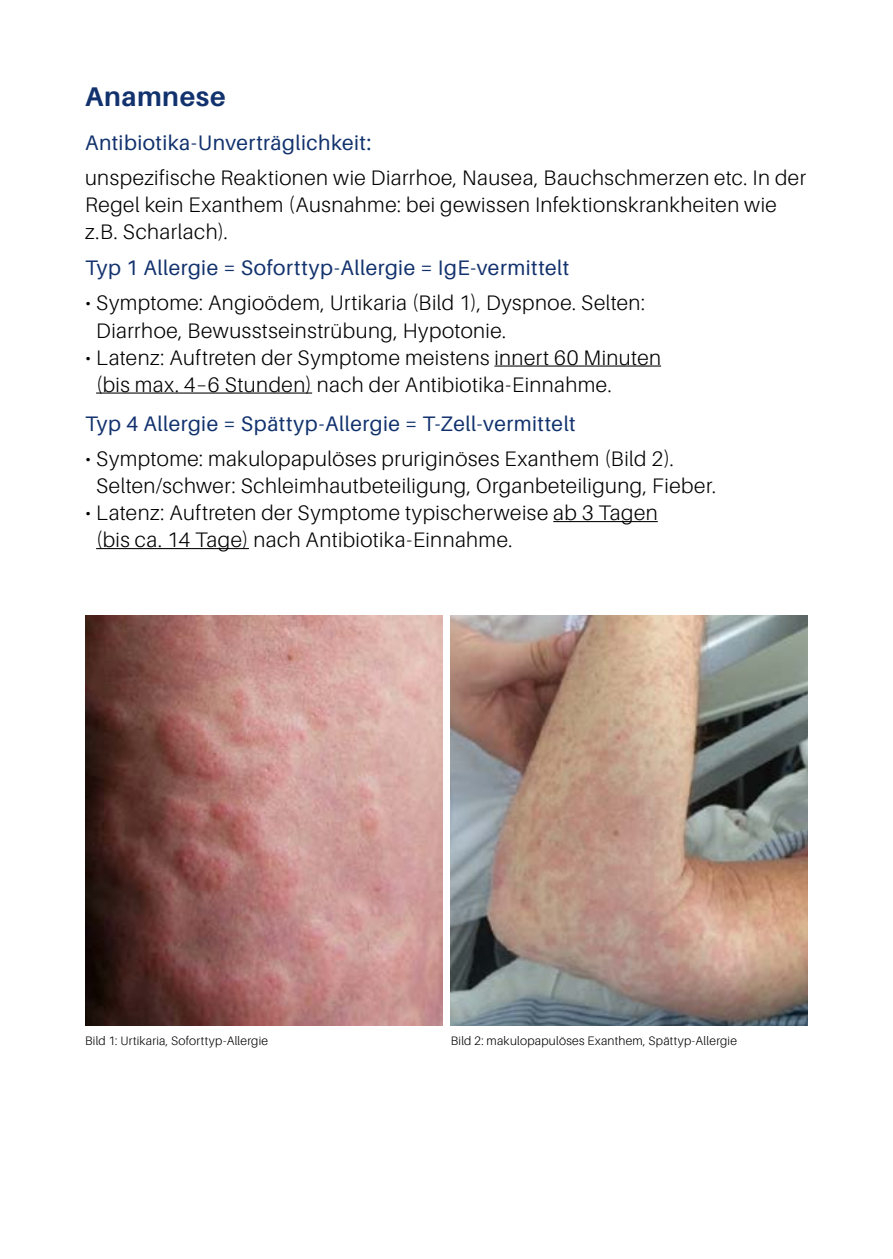
<style>
.page{position:relative;width:893px;height:1259px;background:#fff}
.page>*{position:absolute;margin:0;border:0;box-sizing:border-box;transform-origin:0 0}
.t1{font:700 27px "Aileron";letter-spacing:.02em;color:#12326e}
.t2{font:300 21px/27px "Aileron";letter-spacing:.025em;color:#000}
.t3{font:21px "Aileron";letter-spacing:.02em;color:#12326e}
.t4{font:300 12.3px "Aileron";letter-spacing:.02em;color:#000}
</style>
<div class="page">
<hr style="left:494px;top:365px;width:167px;height:1px;background:#000">
<hr style="left:96px;top:392px;width:216px;height:1px;background:#000">
<hr style="left:553px;top:521px;width:105px;height:1px;background:#000">
<hr style="left:96px;top:548px;width:153px;height:1px;background:#000">
<img style="left:85px;top:615px;width:357px;height:411px">
<img style="left:451px;top:615px;width:357px;height:411px">
<p class="t1" style="left:85px;top:81px;width:142px">Anamnese</p>
<p class="t3" style="left:85px;top:131px;width:288px">Antibiotika-Unverträglichkeit:</p>
<p class="t2" style="left:85px;top:165px;width:722px">unspezifische Reaktionen wie Diarrhoe, Nausea, Bauchschmerzen etc. In der<br>Regel kein Exanthem (Ausnahme: bei gewissen Infektionskrankheiten wie z.B. Scharlach).</p>
<p class="t3" style="left:85px;top:256px;width:486px">Typ 1 Allergie = Soforttyp-Allergie = IgE-vermittelt</p>
<p class="t2" style="left:96px;top:290px;width:550px;text-indent:-11px">• Symptome: Angioödem, Urtikaria (Bild 1), Dyspnoe. Selten:<br>Diarrhoe, Bewusstseinstrübung, Hypotonie.</p>
<p class="t2" style="left:96px;top:344px;width:566px;text-indent:-11px">• Latenz: Auftreten der Symptome meistens innert 60 Minuten (bis max. 4–6 Stunden) nach der Antibiotika-Einnahme.</p>
<p class="t3" style="left:85px;top:412px;width:492px">Typ 4 Allergie = Spättyp-Allergie = T-Zell-vermittelt</p>
<p class="t2" style="left:96px;top:445px;width:622px;text-indent:-11px">• Symptome: makulopapulöses pruriginöses Exanthem (Bild 2).<br>Selten/schwer: Schleimhautbeteiligung, Organbeteiligung, Fieber.</p>
<p class="t2" style="left:96px;top:499px;width:563px;text-indent:-11px">• Latenz: Auftreten der Symptome typischerweise ab 3 Tagen (bis ca. 14 Tage) nach Antibiotika-Einnahme.</p>
<p class="t4" style="left:85px;top:1034px;width:185px">Bild 1: Urtikaria, Soforttyp-Allergie</p>
<p class="t4" style="left:451px;top:1034px;width:288px">Bild 2: makulopapulöses Exanthem, Spättyp-Allergie</p>
</div>
